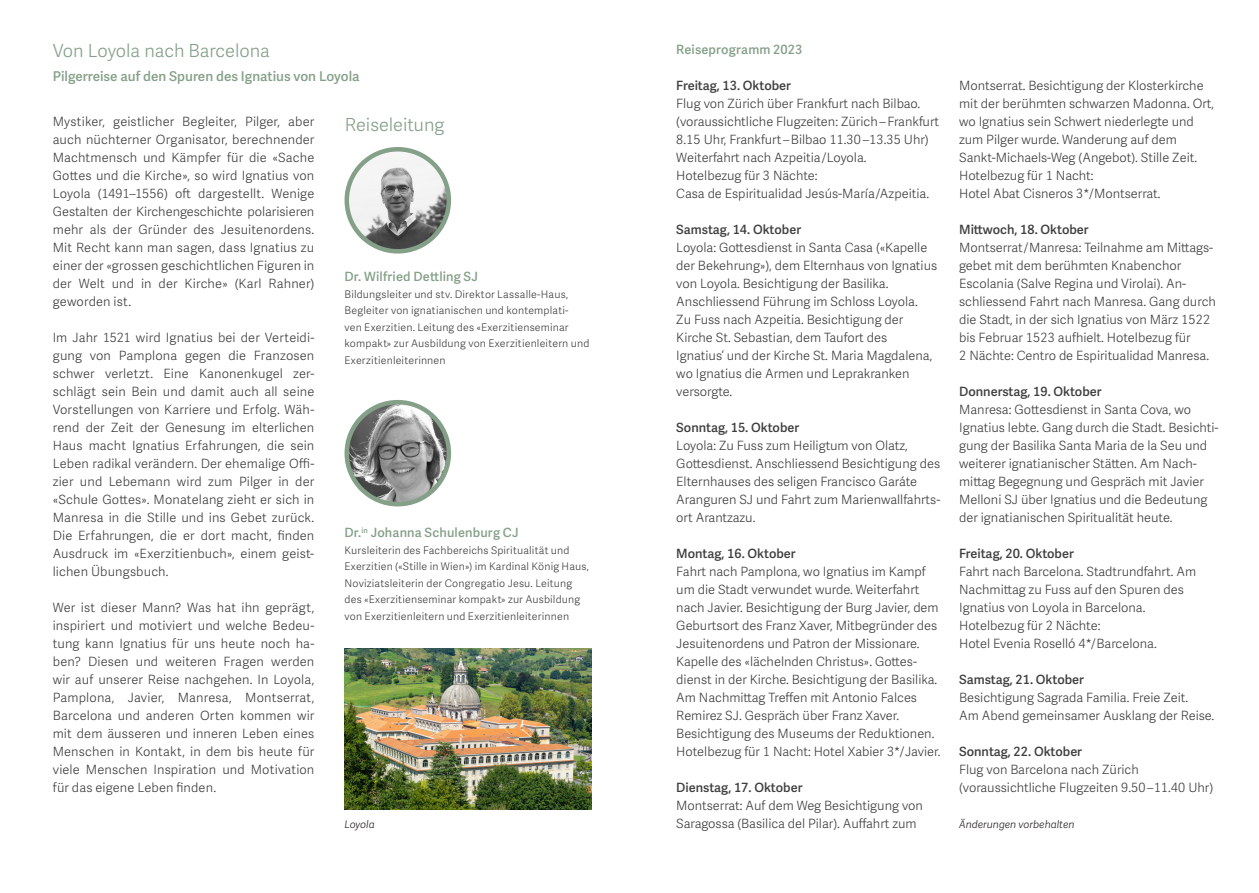
<style>
.page{position:relative;width:1259px;height:893px;background:#fff}
.page>*{position:absolute;margin:0;border:0;box-sizing:border-box;transform-origin:0 0}
.t1{font:300 18px "Adelle Sans";color:#85a089}
.t2{font:600 13.5px "Adelle Sans";color:#85a089}
.t3{font:300 12.75px/18px "Adelle Sans";color:#3e3e3f}
.t4{font:600 12.75px "Adelle Sans";color:#3e3e3f}
.t5{font:600 12.75px "Adelle Sans";letter-spacing:.015em;color:#85a089}
.t6{font:300 10.5px/16.5px "Adelle Sans";letter-spacing:.02em;color:#3e3e3f}
.t7{font:italic 300 10.5px "Adelle Sans";color:#231f20}
</style>
<div class="page">
<img style="left:347px;top:149px;width:102px;height:102px;border-radius:51px">
<div style="left:344px;top:147px;width:107px;height:107px;border:4px solid #85a089;border-radius:50%"></div>
<img style="left:347px;top:402px;width:102px;height:102px;border-radius:51px">
<div style="left:344px;top:400px;width:107px;height:106px;border:4px solid #85a089;border-radius:50%"></div>
<img style="left:345px;top:648px;width:246px;height:162px">
<h1 class="t1" style="left:53px;top:38px;width:218px">Von Loyola nach Barcelona</h1>
<p class="t2" style="left:53px;top:69px;width:308px">Pilgerreise auf den Spuren des Ignatius von Loyola</p>
<p class="t3" style="left:53px;top:112px;width:263px;text-align:justify">Mystiker, geistlicher Begleiter, Pilger, aber auch nüchterner Organisator, berechnender Machtmensch und Kämpfer für die «Sache Gottes und die Kirche», so wird Ignatius von Loyola (1491–1556) oft dargestellt. Wenige Gestalten der Kirchengeschichte polarisieren mehr als der Gründer des Jesuitenordens.<br>Mit Recht kann man sagen, dass Ignatius zu einer der «grossen geschichtlichen Figuren in der Welt und in der Kirche» (Karl Rahner) geworden ist.</p>
<p class="t3" style="left:53px;top:328px;width:263px;text-align:justify">Im Jahr 1521 wird Ignatius bei der Verteidi&shy;gung von Pamplona gegen die Franzosen schwer verletzt. Eine Kanonenkugel zer&shy;schlägt sein Bein und damit auch all seine Vorstellungen von Karriere und Erfolg. Wäh&shy;rend der Zeit der Genesung im elterlichen Haus macht Ignatius Erfahrungen, die sein Leben radikal verändern. Der ehemalige Offi&shy;zier und Lebemann wird zum Pilger in der «Schule Gottes». Monatelang zieht er sich in Manresa in die Stille und ins Gebet zurück.<br>Die Erfahrungen, die er dort macht, finden Ausdruck im «Exerzitienbuch», einem geist&shy;lichen Übungsbuch.</p>
<p class="t3" style="left:53px;top:598px;width:263px;text-align:justify">Wer ist dieser Mann? Was hat ihn geprägt, inspiriert und motiviert und welche Bedeu&shy;tung kann Ignatius für uns heute noch ha&shy;ben? Diesen und weiteren Fragen werden wir auf unserer Reise nachgehen. In Loyola, Pamplona, Javier, Manresa, Montserrat, Barcelona und anderen Orten kommen wir mit dem äusseren und inneren Leben eines Menschen in Kontakt, in dem bis heute für viele Menschen Inspiration und Motivation für das eigene Leben finden.</p>
<p class="t5" style="left:676px;top:42px;width:128px">Reiseprogramm 2023</p>
<p class="t4" style="left:676px;top:78px;width:116px">Freitag, 13. Oktober</p>
<p class="t3" style="left:676px;top:94px;width:264px">Flug von Zürich über Frankfurt nach Bilbao. (voraussichtliche Flugzeiten: Zürich – Frankfurt 8.15 Uhr, Frankfurt – Bilbao 11.30 –13.35 Uhr)<br>Weiterfahrt nach Azpeitia/Loyola.<br>Hotelbezug für 3 Nächte:<br>Casa de Espiritualidad Jesús-María /Azpeitia.</p>
<p class="t4" style="left:676px;top:222px;width:126px">Samstag, 14. Oktober</p>
<p class="t3" style="left:676px;top:238px;width:262px">Loyola: Gottesdienst in Santa Casa («Kapelle der Bekehrung»), dem Elternhaus von Ignatius von Loyola. Besichtigung der Basilika.<br>Anschliessend Führung im Schloss Loyola.<br>Zu Fuss nach Azpeitia. Besichtigung der Kirche St. Sebastian, dem Taufort des Ignatius‘ und der Kirche St. Maria Magdalena, wo Ignatius die Armen und Leprakranken versorgte.</p>
<p class="t4" style="left:676px;top:420px;width:124px">Sonntag, 15. Oktober</p>
<p class="t3" style="left:676px;top:436px;width:266px">Loyola: Zu Fuss zum Heiligtum von Olatz, Gottesdienst. Anschliessend Besichtigung des Elternhauses des seligen Francisco Garáte Aranguren SJ und Fahrt zum Marienwallfahrts&shy;ort Arantzazu.</p>
<p class="t4" style="left:676px;top:546px;width:121px">Montag, 16. Oktober</p>
<p class="t3" style="left:676px;top:562px;width:266px">Fahrt nach Pamplona, wo Ignatius im Kampf um die Stadt verwundet wurde. Weiterfahrt nach Javier. Besichtigung der Burg Javier, dem Geburtsort des Franz Xaver, Mitbegründer des Jesuitenordens und Patron der Missionare.<br>Kapelle des «lächelnden Christus». Gottes&shy;dienst in der Kirche. Besichtigung der Basilika.<br>Am Nachmittag Treffen mit Antonio Falces Remirez SJ. Gespräch über Franz Xaver.<br>Besichtigung des Museums der Reduktionen.<br>Hotelbezug für 1 Nacht: Hotel Xabier 3*/Javier.</p>
<p class="t4" style="left:676px;top:780px;width:128px">Dienstag, 17. Oktober</p>
<p class="t3" style="left:676px;top:796px;width:248px">Montserrat: Auf dem Weg Besichtigung von<br>Saragossa (Basilica del Pilar). Auffahrt zum</p>
<p class="t3" style="left:959px;top:76px;width:257px">Montserrat. Besichtigung der Klosterkirche mit der berühmten schwarzen Madonna. Ort, wo Ignatius sein Schwert niederlegte und zum Pilger wurde. Wanderung auf dem Sankt-Michaels-Weg (Angebot). Stille Zeit.<br>Hotelbezug für 1 Nacht:<br>Hotel Abat Cisneros 3*/Montserrat.</p>
<p class="t4" style="left:959px;top:222px;width:131px">Mittwoch, 18. Oktober</p>
<p class="t3" style="left:959px;top:238px;width:258px">Montserrat/Manresa: Teilnahme am Mittags&shy;gebet mit dem berühmten Knabenchor Escolania (Salve Regina und Virolai). An&shy;schliessend Fahrt nach Manresa. Gang durch die Stadt, in der sich Ignatius von März 1522 bis Februar 1523 aufhielt. Hotelbezug für<br>2 Nächte: Centro de Espiritualidad Manresa.</p>
<p class="t4" style="left:959px;top:384px;width:144px">Donnerstag, 19. Oktober</p>
<p class="t3" style="left:959px;top:400px;width:261px">Manresa: Gottesdienst in Santa Cova, wo Ignatius lebte. Gang durch die Stadt. Besichti&shy;gung der Basilika Santa Maria de la Seu und weiterer ignatianischer Stätten. Am Nach&shy;mittag Begegnung und Gespräch mit Javier Melloni SJ über Ignatius und die Bedeutung der ignatianischen Spiritualität heute.</p>
<p class="t4" style="left:959px;top:546px;width:116px">Freitag, 20. Oktober</p>
<p class="t3" style="left:959px;top:562px;width:238px">Fahrt nach Barcelona. Stadtrundfahrt. Am Nachmittag zu Fuss auf den Spuren des Ignatius von Loyola in Barcelona.<br>Hotelbezug für 2 Nächte:<br>Hotel Evenia Roselló 4*/Barcelona.</p>
<p class="t4" style="left:959px;top:672px;width:126px">Samstag, 21. Oktober</p>
<p class="t3" style="left:959px;top:688px;width:257px">Besichtigung Sagrada Familia. Freie Zeit.<br>Am Abend gemeinsamer Ausklang der Reise.</p>
<p class="t4" style="left:959px;top:744px;width:124px">Sonntag, 22. Oktober</p>
<p class="t3" style="left:959px;top:760px;width:256px">Flug von Barcelona nach Zürich (voraussichtliche Flugzeiten 9.50 –11.40 Uhr)</p>
<h1 class="t1" style="left:345px;top:112px;width:101px">Reiseleitung</h1>
<p class="t5" style="left:344px;top:269px;width:135px">Dr. Wilfried Dettling SJ</p>
<p class="t6" style="left:344px;top:285px;width:246px">Bildungsleiter und stv. Direktor Lassalle-Haus, Begleiter von ignatianischen und kontemplati-<br>ven Exerzitien. Leitung des «Exerzitienseminar kompakt» zur Ausbildung von Exerzitienleitern und Exerzitienleiterinnen</p>
<p class="t5" style="left:344px;top:525px;width:176px">Dr.<sup>in</sup> Johanna Schulenburg CJ</p>
<p class="t6" style="left:344px;top:541px;width:246px">Kursleiterin des Fachbereichs Spiritualität und Exerzitien («Stille in Wien») im Kardinal König Haus, Noviziatsleiterin der Congregatio Jesu. Leitung des «Exerzitienseminar kompakt» zur Ausbildung von Exerzitienleitern und Exerzitienleiterinnen</p>
<p class="t7" style="left:344px;top:817px;width:32px">Loyola</p>
<p class="t7" style="left:959px;top:817px;width:117px">Änderungen vorbehalten</p>
</div>
